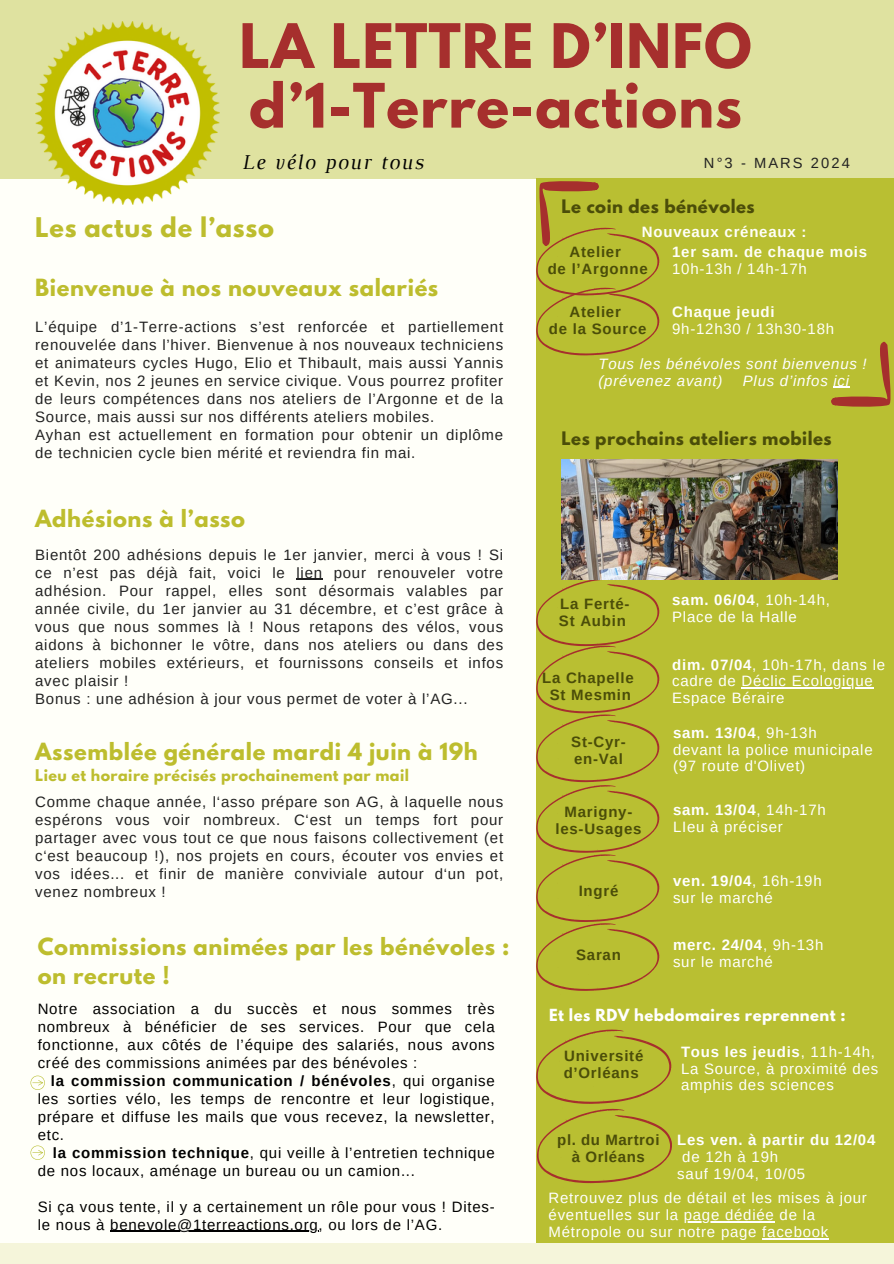
<style>
.page{position:relative;width:894px;height:1264px;background:#fff}
.page>*{position:absolute;margin:0;border:0;box-sizing:border-box;transform-origin:0 0}
.t1{font:700 54.3px/59.7px "League Spartan";letter-spacing:.02em;color:#a62f2d}
.t2{font:700 24px "League Spartan";letter-spacing:.03em;color:#bdbd2e}
.t3{font:italic 21.45px "Luthier";letter-spacing:.07em;color:#000}
.t4{font:700 21px/29.2px "League Spartan";letter-spacing:.03em;color:#bdbd2e}
.t5{font:700 16.5px "League Spartan";letter-spacing:.03em;color:#4b4d09}
.t6{font:15px/18px "Arimo";letter-spacing:.05em;color:#222}
.t7{font:15px/18px "Arimo";letter-spacing:.05em;color:#000}
.t8{font:15px/16.8px "Arimo";letter-spacing:.05em;color:#fff}
.t9{font:700 15px/16.8px "Arimo";letter-spacing:.05em;color:#4b4d09;text-align:center}
.t10{font:italic 15px/16.8px "Arimo";letter-spacing:.05em;color:#fff}
.t11{font:700 15px/16.8px "Arimo";letter-spacing:.05em;color:#fffff9}
.t12{font:700 15px "Arimo";letter-spacing:.05em;color:#000}
.t13{font:15px/16.8px "Arimo";letter-spacing:.05em;color:#fffff9}
.t14{font:700 15px "Arimo";letter-spacing:.05em;color:#fff}
.t15{font:700 14.85px "League Spartan";letter-spacing:.03em;color:#fff}
.t16{font:14.7px "Arimo";letter-spacing:.14em;color:#222}
.t17{font:700 14.25px "League Spartan";letter-spacing:.03em;color:#bdbd2e}
.s1{font-weight:400}
.s2{font-weight:700}
</style>
<div class="page">
<div style="left:0;top:0;width:893px;height:1263px;background:#fffff9"></div>
<div style="left:0;top:0;width:893px;height:179px;background:#dfe2a0"></div>
<div style="left:536px;top:179px;width:357px;height:1063px;background:#b9bf32"></div>
<div style="left:0;top:1242px;width:893px;height:21px;background:#f5f5da"></div>
<img style="left:35px;top:21px;width:185px;height:184px">
<svg style="left:831px;top:342px;width:59px;height:65px"></svg>
<svg style="left:536px;top:181px;width:123px;height:179px"></svg>
<svg style="left:536px;top:1029px;width:135px;height:159px"></svg>
<svg style="left:536px;top:578px;width:123px;height:417px"></svg>
<svg style="left:31px;top:1075px;width:14px;height:14px"></svg>
<hr style="left:110px;top:1230px;width:208px;height:1px;background:#000">
<svg style="left:31px;top:1145px;width:14px;height:14px"></svg>
<img style="left:561px;top:460px;width:276px;height:119px">
<hr style="left:683px;top:1221px;width:91px;height:1px;background:#fff">
<hr style="left:762px;top:1238px;width:67px;height:1px;background:#fff">
<hr style="left:741px;top:687px;width:132px;height:1px;background:#fff">
<hr style="left:296px;top:578px;width:27px;height:2px;background:#222">
<h6 class="t1" style="left:239px;top:23px;width:513px">LA LETTRE D’INFO d’1-Terre-actions</h6>
<h5 class="t3" style="left:241px;top:154px;width:183px">Le vélo pour tous</h5>
<h6 class="t16" style="left:703px;top:154px;width:147px">N°3 - MARS 2024</h6>
<p class="t2" style="left:35px;top:215px;width:240px">Les actus de l’asso</p>
<p class="t4" style="left:35px;top:275px;width:404px">Bienvenue à nos nouveaux salariés</p>
<p class="t6" style="left:35px;top:317px;width:469px">L’équipe d’1-Terre-actions s’est renforcée et partiellement renouvelée dans l’hiver. Bienvenue à nos nouveaux techniciens et animateurs cycles Hugo, Elio et Thibault, mais aussi Yannis et Kevin, nos 2 jeunes en service civique. Vous pourrez profiter de leurs compétences dans nos ateliers de l’Argonne et de la Source, mais aussi sur nos différents ateliers mobiles.<br>Ayhan est actuellement en formation pour obtenir un diplôme de technicien cycle bien mérité et reviendra fin mai.</p>
<p class="t4" style="left:35px;top:506px;width:211px">Adhésions à l’asso</p>
<h5 class="t6" style="left:35px;top:545px;width:469px">Bientôt 200 adhésions depuis le 1er janvier, merci à vous ! Si ce n’est pas déjà fait, voici le lien pour renouveler votre adhésion. Pour rappel, elles sont désormais valables par année civile, du 1er janvier au 31 décembre, et c’est grâce à vous que nous sommes là ! Nous retapons des vélos, vous aidons à bichonner le vôtre, dans nos ateliers ou dans des ateliers mobiles extérieurs, et fournissons conseils et infos avec plaisir !<br>Bonus : une adhésion à jour vous permet de voter à l’AG...</h5>
<h6 class="t4" style="left:35px;top:739px;width:444px">Assemblée générale mardi 4 juin à 19h</h6>
<h5 class="t17" style="left:35px;top:768px;width:375px">Lieu et horaire précisés prochainement par mail</h5>
<h5 class="t6" style="left:35px;top:792px;width:469px;text-align:justify">Comme chaque année, l‘asso prépare son AG, à laquelle nous espérons vous voir nombreux. C‘est un temps fort pour partager avec vous tout ce que nous faisons collectivement (et c‘est beaucoup !), nos projets en cours, écouter vos envies et vos idées... et finir de manière conviviale autour d‘un pot, venez nombreux !</h5>
<p class="t4" style="left:38px;top:934px;width:473px">Commissions animées par les bénévoles : on recrute !</p>
<h5 class="t7" style="left:38px;top:999px;width:458px">Notre association a du succès et nous sommes très</h5>
<h5 class="t7" style="left:38px;top:1017px;width:458px">nombreux à bénéficier de ses services. Pour que cela</h5>
<h5 class="t7" style="left:38px;top:1035px;width:458px">fonctionne, aux côtés de l’équipe des salariés, nous avons</h5>
<h5 class="t7" style="left:38px;top:1053px;width:381px">créé des commissions animées par des bénévoles :</h5>
<h5 class="t12" style="left:51px;top:1071px;width:445px">la commission communication / bénévoles<span class="s1">, qui organise</span></h5>
<h5 class="t7" style="left:38px;top:1089px;width:458px">les sorties vélo, les temps de rencontre et leur logistique,</h5>
<h5 class="t7" style="left:38px;top:1107px;width:458px">prépare et diffuse les mails que vous recevez, la newsletter,</h5>
<h5 class="t7" style="left:38px;top:1125px;width:28px">etc.</h5>
<h5 class="t7" style="left:53px;top:1143px;width:443px"><span class="s2">la commission technique</span>, qui veille à l’entretien technique</h5>
<h5 class="t7" style="left:38px;top:1161px;width:379px">de nos locaux, aménage un bureau ou un camion...</h5>
<h6 class="t7" style="left:38px;top:1197px;width:458px">Si ça vous tente, il y a certainement un rôle pour vous ! Dites&shy;le nous à benevole@1terreactions.org, ou lors de l’AG.</h6>
<p class="t5" style="left:561px;top:198px;width:195px">Le coin des bénévoles</p>
<p class="t11" style="left:641px;top:223px;width:166px">Nouveaux créneaux :</p>
<h2 class="t9" style="left:547px;top:243px;width:101px">Atelier<br>de l’Argonne</h2>
<h3 class="t9" style="left:549px;top:303px;width:99px">Atelier<br>de la Source</h3>
<h6 class="t11" style="left:672px;top:243px;width:196px">1er sam. de chaque mois<br><span class="s1">10h-13h / 14h-17h</span></h6>
<p class="t13" style="left:672px;top:303px;width:163px"><span class="s2">Chaque jeudi<br></span>9h-12h30 / 13h30-18h</p>
<h5 class="t10" style="left:598px;top:355px;width:270px">Tous les bénévoles sont bienvenus ! (prévenez avant)</h5>
<h5 class="t10" style="left:742px;top:372px;width:108px">Plus d’infos ici</h5>
<h6 class="t5" style="left:561px;top:430px;width:272px">Les prochains ateliers mobiles</h6>
<p class="t9" style="left:559px;top:595px;width:72px;text-align:left">La Ferté-<br>St Aubin</p>
<h5 class="t9" style="left:542px;top:669px;width:93px">La Chapelle<br>St Mesmin</h5>
<h6 class="t9" style="left:571px;top:733px;width:56px;text-align:left">St-Cyr&shy;en-Val</h6>
<h6 class="t9" style="left:555px;top:803px;width:87px">Marigny&shy;les-Usages</h6>
<h6 class="t9" style="left:578px;top:882px;width:41px">Ingré</h6>
<h5 class="t9" style="left:576px;top:946px;width:46px">Saran</h5>
<p class="t8" style="left:672px;top:591px;width:159px"><span class="s2">sam. 06/04</span>, 10h-14h,<br>Place de la Halle</p>
<h5 class="t8" style="left:672px;top:656px;width:214px"><span class="s2">dim. 07/04</span>, 10h-17h, dans le cadre de Déclic Ecologique</h5>
<h6 class="t8" style="left:672px;top:689px;width:114px">Espace Béraire</h6>
<h6 class="t8" style="left:672px;top:724px;width:201px"><span class="s2">sam. 13/04</span>, 9h-13h<br>devant la police municipale (97 route d'Olivet)</h6>
<h3 class="t8" style="left:672px;top:801px;width:154px"><span class="s2">sam. 13/04</span>, 14h-17h<br>LIeu à préciser</h3>
<h6 class="t8" style="left:672px;top:872px;width:150px"><span class="s2">ven. 19/04</span>, 16h-19h sur le marché</h6>
<p class="t8" style="left:672px;top:936px;width:152px"><span class="s2">merc. 24/04</span>, 9h-13h sur le marché</p>
<h5 class="t15" style="left:549px;top:1007px;width:298px">Et les RDV hebdomaires reprennent :</h5>
<h5 class="t9" style="left:563px;top:1047px;width:81px;text-align:left">Université d’Orléans</h5>
<h1 class="t9" style="left:557px;top:1131px;width:104px">pl. du Martroi à Orléans</h1>
<p class="t8" style="left:680px;top:1043px;width:199px"><span class="s2">Tous les jeudis</span>, 11h-14h,<br>La Source, à proximité des amphis des sciences</p>
<h6 class="t14" style="left:677px;top:1131px;width:199px">Les ven. à partir du 12/04</h6>
<h6 class="t8" style="left:682px;top:1148px;width:97px">de 12h à 19h</h6>
<h6 class="t8" style="left:677px;top:1165px;width:129px">sauf 19/04, 10/05</h6>
<h6 class="t8" style="left:548px;top:1189px;width:320px">Retrouvez plus de détail et les mises à jour éventuelles sur la page dédiée de la</h6>
<p class="t8" style="left:548px;top:1223px;width:281px">Métropole ou sur notre page facebook</p>
</div>
